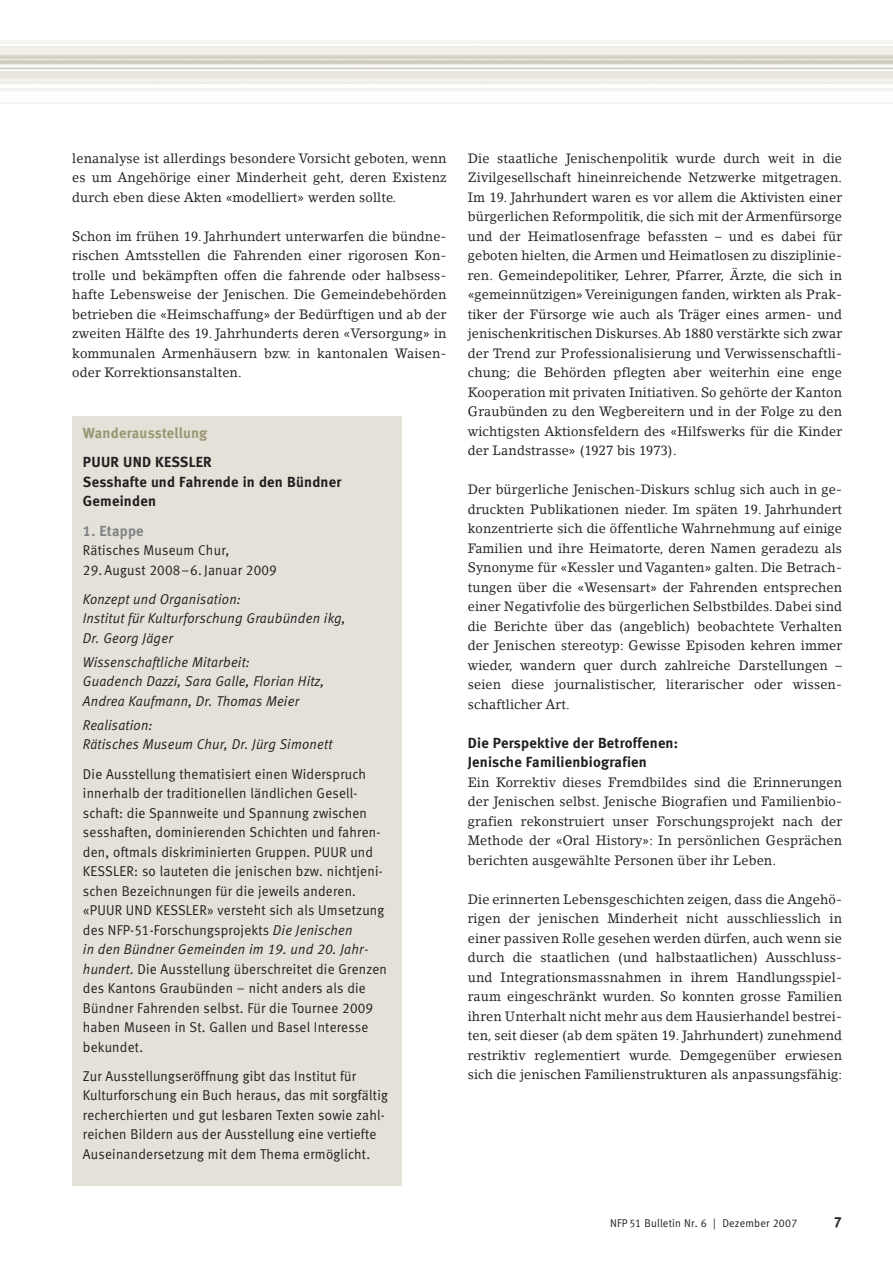
<style>
.page{position:relative;width:893px;height:1263px;background:#fff}
.page>*{position:absolute;margin:0;border:0;box-sizing:border-box;transform-origin:0 0}
.t1{font:14.7px/19.5px "Meta Bold LF";letter-spacing:.015em;color:#231f20}
.t2{font:14.7px "Meta Bold LF";letter-spacing:.015em;color:#9b9775}
.t3{font:14.7px "Meta Bold LF";letter-spacing:.015em;color:#808285}
.t4{font:14.25px/19.5px "Meta Normal LF";letter-spacing:.015em;color:#231f20;scale:.95 1}
.t5{font:italic 14.25px/19.5px "Meta Normal LF";letter-spacing:.015em;color:#231f20;scale:.95 1}
.t6{font:13.5px/19.5px "Lino Letter";letter-spacing:.01em;color:#231f20;text-align:justify;scale:.95 1}
.t7{font:11.25px "Meta Normal LF";letter-spacing:.02em;color:#231f20;scale:.95 1}
.s1{font-style:italic}
</style>
<div class="page">
<div style="left:72px;top:417px;width:330px;height:769px;background:#e3e1d8"></div>
<p class="t6" style="left:72px;top:150px;width:395px">lenanalyse ist allerdings besondere Vorsicht geboten, wenn es um Angehörige einer Minderheit geht, deren Existenz durch eben diese Akten «modelliert» werden sollte.</p>
<p class="t6" style="left:72px;top:228px;width:395px">Schon im frühen 19. Jahrhundert unterwarfen die bündne&shy;rischen Amtsstellen die Fahrenden einer rigorosen Kon&shy;trolle und bekämpften offen die fahrende oder halbsess&shy;hafte Lebensweise der Jenischen. Die Gemeindebehörden betrieben die «Heimschaffung» der Bedürftigen und ab der zweiten Hälfte des 19. Jahrhunderts deren «Versorgung» in kommunalen Armenhäusern bzw. in kantonalen Waisen&shy;oder Korrektionsanstalten.</p>
<p class="t2" style="left:83px;top:428px;width:126px">Wanderausstellung</p>
<p class="t1" style="left:83px;top:454px;width:260px">PUUR UND KESSLER<br>Sesshafte und Fahrende in den Bündner<br>Gemeinden</p>
<p class="t3" style="left:83px;top:525px;width:62px">1. Etappe</p>
<p class="t4" style="left:83px;top:542px;width:156px">Rätisches Museum Chur,</p>
<p class="t4" style="left:83px;top:561px;width:206px">29. August 2008–6. Januar 2009</p>
<p class="t5" style="left:83px;top:590px;width:278px">Konzept und Organisation:<br>Institut für Kulturforschung Graubünden ikg,<br>Dr. Georg Jäger</p>
<p class="t5" style="left:83px;top:653px;width:255px">Wissenschaftliche Mitarbeit:<br>Guadench Dazzi, Sara Galle, Florian Hitz,<br>Andrea Kaufmann, Dr. Thomas Meier</p>
<p class="t5" style="left:83px;top:716px;width:264px">Realisation:<br>Rätisches Museum Chur, Dr. Jürg Simonett</p>
<p class="t4" style="left:83px;top:765px;width:322px">Die Ausstellung thematisiert einen Widerspruch innerhalb der traditionellen ländlichen Gesell&shy;schaft: die Spannweite und Spannung zwischen sesshaften, dominierenden Schichten und fahren&shy;den, oftmals diskriminierten Gruppen. PUUR und KESSLER: so lauteten die jenischen bzw. nichtjeni&shy;schen Bezeichnungen für die jeweils anderen. «PUUR UND KESSLER» versteht sich als Umsetzung des NFP-51-Forschungsprojekts <span class="s1">Die Jenischen<br>in den Bündner Gemeinden im 19. und 20. Jahr&shy;hundert</span>. Die Ausstellung überschreitet die Grenzen des Kantons Graubünden – nicht anders als die Bündner Fahrenden selbst. Für die Tournee 2009 haben Museen in St. Gallen und Basel Interesse bekundet.</p>
<p class="t4" style="left:83px;top:1067px;width:322px">Zur Ausstellungseröffnung gibt das Institut für Kulturforschung ein Buch heraus, das mit sorgfältig recherchierten und gut lesbaren Texten sowie zahl&shy;reichen Bildern aus der Ausstellung eine vertiefte Auseinandersetzung mit dem Thema ermöglicht.</p>
<p class="t6" style="left:468px;top:150px;width:395px">Die staatliche Jenischenpolitik wurde durch weit in die Zivilgesellschaft hineinreichende Netzwerke mitgetragen.<br>Im 19. Jahrhundert waren es vor allem die Aktivisten einer bürgerlichen Reformpolitik, die sich mit der Armenfürsorge und der Heimatlosenfrage befassten – und es dabei für geboten hielten, die Armen und Heimatlosen zu disziplinie&shy;ren. Gemeindepolitiker, Lehrer, Pfarrer, Ärzte, die sich in «gemeinnützigen» Vereinigungen fanden, wirkten als Prak&shy;tiker der Fürsorge wie auch als Träger eines armen- und jenischenkritischen Diskurses. Ab 1880 verstärkte sich zwar der Trend zur Professionalisierung und Verwissenschaftli&shy;chung; die Behörden pflegten aber weiterhin eine enge Kooperation mit privaten Initiativen. So gehörte der Kanton Graubünden zu den Wegbereitern und in der Folge zu den wichtigsten Aktionsfeldern des «Hilfswerks für die Kinder der Landstrasse» (1927 bis 1973).</p>
<p class="t6" style="left:468px;top:481px;width:395px">Der bürgerliche Jenischen-Diskurs schlug sich auch in ge&shy;druckten Publikationen nieder. Im späten 19. Jahrhundert konzentrierte sich die öffentliche Wahrnehmung auf einige Familien und ihre Heimatorte, deren Namen geradezu als Synonyme für «Kessler und Vaganten» galten. Die Betrach&shy;tungen über die «Wesensart» der Fahrenden entsprechen einer Negativfolie des bürgerlichen Selbstbildes. Dabei sind die Berichte über das (angeblich) beobachtete Verhalten der Jenischen stereotyp: Gewisse Episoden kehren immer wieder, wandern quer durch zahlreiche Darstellungen – seien diese journalistischer, literarischer oder wissen&shy;schaftlicher Art.</p>
<p class="t1" style="left:468px;top:734px;width:212px">Die Perspektive der Betroffenen:<br>Jenische Familienbiografien</p>
<p class="t6" style="left:468px;top:774px;width:395px">Ein Korrektiv dieses Fremdbildes sind die Erinnerungen der Jenischen selbst. Jenische Biografien und Familienbio&shy;grafien rekonstruiert unser Forschungsprojekt nach der Methode der «Oral History»: In persönlichen Gesprächen berichten ausgewählte Personen über ihr Leben.</p>
<p class="t6" style="left:468px;top:891px;width:395px">Die erinnerten Lebensgeschichten zeigen, dass die Angehö&shy;rigen der jenischen Minderheit nicht ausschliesslich in einer passiven Rolle gesehen werden dürfen, auch wenn sie durch die staatlichen (und halbstaatlichen) Ausschluss&shy;und Integrationsmassnahmen in ihrem Handlungsspiel&shy;raum eingeschränkt wurden. So konnten grosse Familien ihren Unterhalt nicht mehr aus dem Hausierhandel bestrei&shy;ten, seit dieser (ab dem späten 19. Jahrhundert) zunehmend restriktiv reglementiert wurde. Demgegenüber erwiesen sich die jenischen Familienstrukturen als anpassungsfähig:</p>
<p class="t7" style="left:610px;top:1219px;width:199px">NFP 51 Bulletin Nr. 6 | Dezember 2007</p>
<p class="t1" style="left:834px;top:1213px;width:10px">7</p>
</div>
